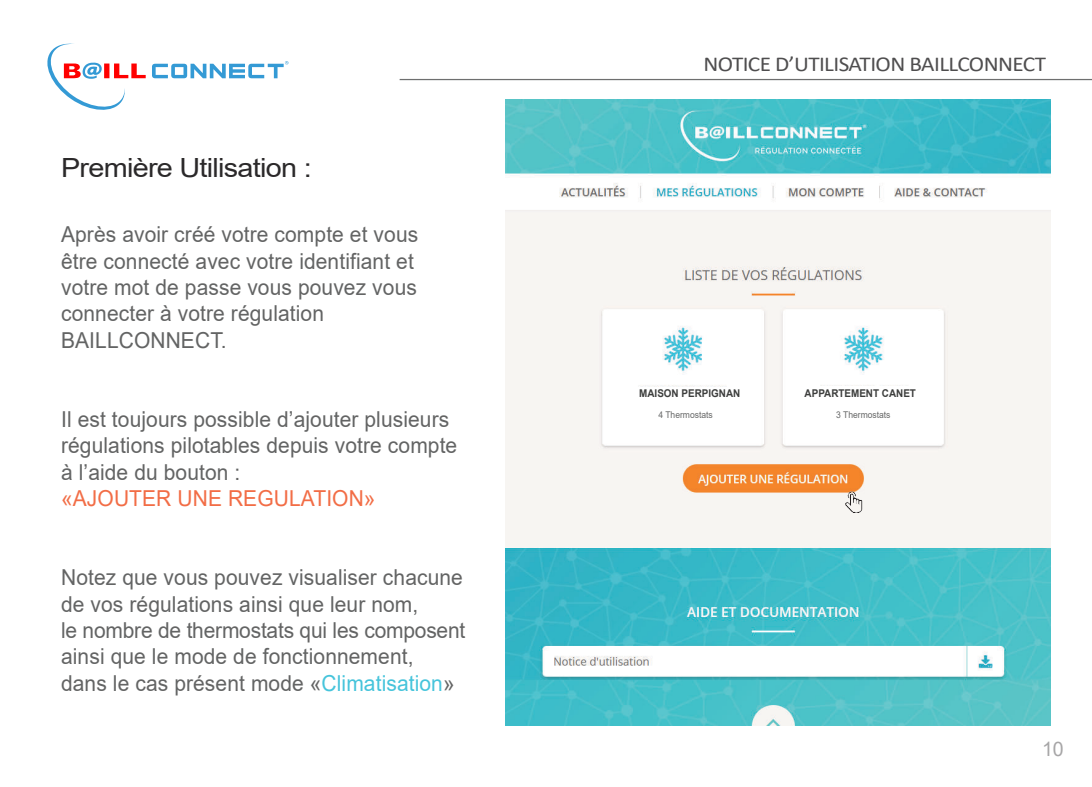
<style>
.page{position:relative;width:1092px;height:787px;background:#fff}
.page>*{position:absolute;margin:0;border:0;box-sizing:border-box;transform-origin:0 0}
.t1{font:26.5px "Arial";letter-spacing:-.025em;color:#2b292a;scale:1.09 1}
.t2{font:22px/26.2px "Arial";letter-spacing:.005em;color:#636464;scale:.95 1}
.t3{font:22px "Arial";letter-spacing:.005em;color:#f26d46;scale:.95 1}
.t4{font:21.25px "Calibri";letter-spacing:-.025em;color:#4f4e4f;scale:1.09 1}
.t5{font:20px "Arial";color:#a7a6a7}
.t6{font:700 10.75px "Arial";color:#3d3e3d;scale:.92 1}
.t7{font:9.25px "Arial";color:#676868;scale:.92 1}
.s1{color:#46c4db}
</style>
<div class="page">
<svg style="left:47px;top:43px;width:99px;height:67px"></svg>
<svg style="left:152px;top:61px;width:136px;height:17px"></svg>
<hr style="left:399px;top:79px;width:692px;height:1px;background:#6e6f6f">
<img style="left:505px;top:100px;width:545px;height:625px">
<img style="left:844px;top:491px;width:18px;height:21px">
<div style="left:611px;top:387px;width:137px;height:43px;background:#fff"></div>
<div style="left:801px;top:387px;width:129px;height:42px;background:#fff"></div>
<p class="t1" style="left:61px;top:157px;width:231px">PremiËre Utilisation :</p>
<p class="t2" style="left:61px;top:223px;width:377px">AprËs avoir crÈÈ votre compte et vous<br>Ítre connectÈ avec votre identifiant et votre mot de passe vous pouvez vous connecter ‡ votre rÈgulation<br>BAILLCONNECT.</p>
<p class="t2" style="left:61px;top:408px;width:418px">Il est toujours possible díajouter plusieurs rÈgulations pilotables depuis votre compte ‡ líaide du bouton :</p>
<p class="t3" style="left:61px;top:490px;width:332px">´AJOUTER UNE REGULATIONª</p>
<p class="t2" style="left:61px;top:566px;width:427px">Notez que vous pouvez visualiser chacune de vos rÈgulations ainsi que leur nom,<br>le nombre de thermostats qui les composent ainsi que le mode de fonctionnement,<br>dans le cas prÈsent mode ´<span class="s1">Climatisation</span>ª</p>
<p class="t4" style="left:703px;top:53px;width:316px">NOTICE DíUTILISATION BAILLCONNECT</p>
<p class="t6" style="left:639px;top:389px;width:111px">MAISON PERPIGNAN</p>
<p class="t6" style="left:804px;top:389px;width:122px">APPARTEMENT CANET</p>
<p class="t7" style="left:658px;top:411px;width:61px">4 Thermostats</p>
<p class="t7" style="left:836px;top:411px;width:61px">3 Thermostats</p>
<p class="t5" style="left:1041px;top:741px;width:23px">10</p>
</div>
